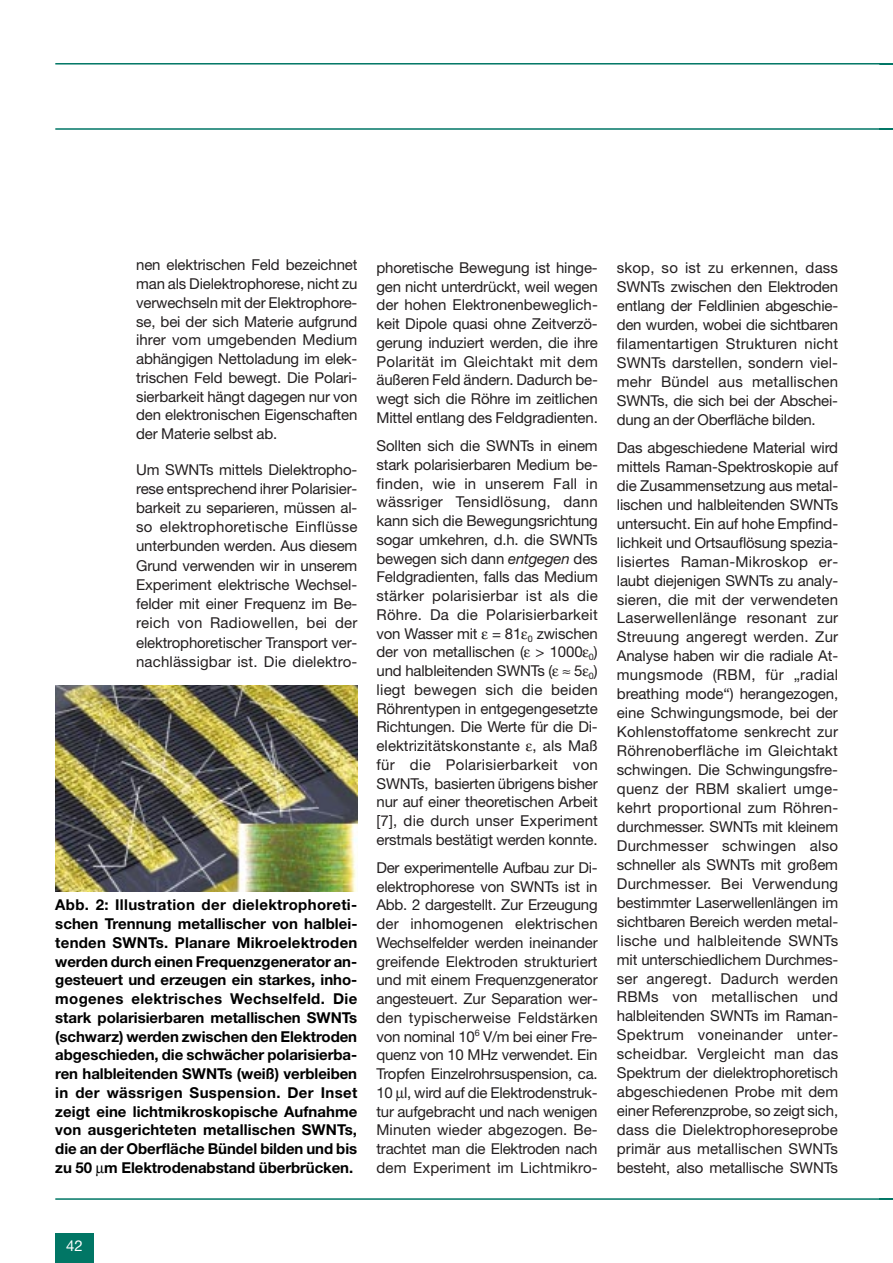
<style>
.page{position:relative;width:893px;height:1263px;background:#fff}
.page>*{position:absolute;margin:0;border:0;box-sizing:border-box;transform-origin:0 0}
.t1{font:15px/18.8px "Helvetica Neue";letter-spacing:-.01em;color:#231f20;text-align:justify}
.t2{font:700 15px/18.8px "Helvetica Neue";letter-spacing:-.005em;color:#000;text-align:justify}
.t3{font:15px "Helvetica Neue";color:#fff}
.s1{font-style:italic}
</style>
<div class="page">
<hr style="left:55px;top:63px;width:837px;height:2px;background:#017665">
<hr style="left:55px;top:128px;width:837px;height:2px;background:#017665">
<hr style="left:55px;top:1198px;width:837px;height:2px;background:#017665">
<div style="left:55px;top:1233px;width:39px;height:30px;background:#017665"></div>
<img style="left:55px;top:686px;width:302px;height:206px">
<p class="t1" style="left:136px;top:257px;width:223px">nen elektrischen Feld bezeichnet man als Dielektrophorese, nicht zu verwechseln mit der Elektrophore&shy;se, bei der sich Materie aufgrund ihrer vom umgebenden Medium abhängigen Nettoladung im elek&shy;trischen Feld bewegt. Die Polari&shy;sierbarkeit hängt dagegen nur von den elektronischen Eigenschaften der Materie selbst ab.</p>
<p class="t1" style="left:136px;top:461px;width:223px;line-height:19.2px">Um SWNTs mittels Dielektropho&shy;rese entsprechend ihrer Polarisier&shy;barkeit zu separieren, müssen al&shy;so elektrophoretische Einflüsse unterbunden werden. Aus diesem Grund verwenden wir in unserem Experiment elektrische Wechsel&shy;felder mit einer Frequenz im Be&shy;reich von Radiowellen, bei der elektrophoretischer Transport ver&shy;nachlässigbar ist. Die dielektro-</p>
<p class="t2" style="left:55px;top:897px;width:304px">Abb. 2: Illustration der dielektrophoreti&shy;schen Trennung metallischer von halblei&shy;tenden SWNTs. Planare Mikroelektroden werden durch einen Frequenzgenerator an&shy;gesteuert und erzeugen ein starkes, inho&shy;mogenes elektrisches Wechselfeld. Die stark polarisierbaren metallischen SWNTs (schwarz) werden zwischen den Elektroden abgeschieden, die schwächer polarisierba&shy;ren halbleitenden SWNTs (weiß) verbleiben in der wässrigen Suspension. Der Inset zeigt eine lichtmikroskopische Aufnahme von ausgerichteten metallischen SWNTs, die an der Oberfläche Bündel bilden und bis zu 50 m Elektrodenabstand überbrücken.</p>
<p class="t1" style="left:376px;top:260px;width:223px">phoretische Bewegung ist hinge&shy;gen nicht unterdrückt, weil wegen der hohen Elektronenbeweglich&shy;keit Dipole quasi ohne Zeitverzö&shy;gerung induziert werden, die ihre Polarität im Gleichtakt mit dem äußeren Feld ändern. Dadurch be&shy;wegt sich die Röhre im zeitlichen Mittel entlang des Feldgradienten.</p>
<p class="t1" style="left:376px;top:438px;width:223px">Sollten sich die SWNTs in einem stark polarisierbaren Medium be&shy;finden, wie in unserem Fall in wässriger Tensidlösung, dann kann sich die Bewegungsrichtung sogar umkehren, d.h. die SWNTs bewegen sich dann <span class="s1">entgegen</span> des Feldgradienten, falls das Medium stärker polarisierbar ist als die Röhre. Da die Polarisierbarkeit von Wasser mit = 81 <sub>0</sub> zwischen der von metallischen ( &gt; 1000 <sub>0</sub>) und halbleitenden SWNTs ( ≈ 5 <sub>0</sub>) liegt bewegen sich die beiden Röhrentypen in entgegengesetzte Richtungen. Die Werte für die Di&shy;elektrizitätskonstante , als Maß für die Polarisierbarkeit von SWNTs, basierten übrigens bisher nur auf einer theoretischen Arbeit [7], die durch unser Experiment erstmals bestätigt werden konnte.</p>
<p class="t1" style="left:376px;top:860px;width:223px">Der experimentelle Aufbau zur Di&shy;elektrophorese von SWNTs ist in Abb. 2 dargestellt. Zur Erzeugung der inhomogenen elektrischen Wechselfelder werden ineinander greifende Elektroden strukturiert und mit einem Frequenzgenerator angesteuert. Zur Separation wer&shy;den typischerweise Feldstärken von nominal 10<sup>6</sup> V/m bei einer Fre&shy;quenz von 10 MHz verwendet. Ein Tropfen Einzelrohrsuspension, ca.<br>10 l, wird auf die Elektrodenstruk&shy;tur aufgebracht und nach wenigen Minuten wieder abgezogen. Be&shy;trachtet man die Elektroden nach dem Experiment im Lichtmikro-</p>
<p class="t1" style="left:617px;top:260px;width:223px">skop, so ist zu erkennen, dass SWNTs zwischen den Elektroden entlang der Feldlinien abgeschie&shy;den wurden, wobei die sichtbaren filamentartigen Strukturen nicht SWNTs darstellen, sondern viel&shy;mehr Bündel aus metallischen SWNTs, die sich bei der Abschei&shy;dung an der Oberfläche bilden.</p>
<p class="t1" style="left:617px;top:440px;width:223px">Das abgeschiedene Material wird mittels Raman-Spektroskopie auf die Zusammensetzung aus metal&shy;lischen und halbleitenden SWNTs untersucht. Ein auf hohe Empfind&shy;lichkeit und Ortsauflösung spezia&shy;lisiertes Raman-Mikroskop er&shy;laubt diejenigen SWNTs zu analy&shy;sieren, die mit der verwendeten Laserwellenlänge resonant zur Streuung angeregt werden. Zur Analyse haben wir die radiale At&shy;mungsmode (RBM, für „radial breathing mode“) herangezogen, eine Schwingungsmode, bei der Kohlenstoffatome senkrecht zur Röhrenoberfläche im Gleichtakt schwingen. Die Schwingungsfre&shy;quenz der RBM skaliert umge&shy;kehrt proportional zum Röhren&shy;durchmesser. SWNTs mit kleinem Durchmesser schwingen also schneller als SWNTs mit großem Durchmesser. Bei Verwendung bestimmter Laserwellenlängen im sichtbaren Bereich werden metal&shy;lische und halbleitende SWNTs mit unterschiedlichem Durchmes&shy;ser angeregt. Dadurch werden RBMs von metallischen und halbleitenden SWNTs im Raman-Spektrum voneinander unter&shy;scheidbar. Vergleicht man das Spektrum der dielektrophoretisch abgeschiedenen Probe mit dem einer Referenzprobe, so zeigt sich, dass die Dielektrophoreseprobe primär aus metallischen SWNTs besteht, also metallische SWNTs</p>
<p class="t3" style="left:66px;top:1241px;width:18px">42</p>
</div>
